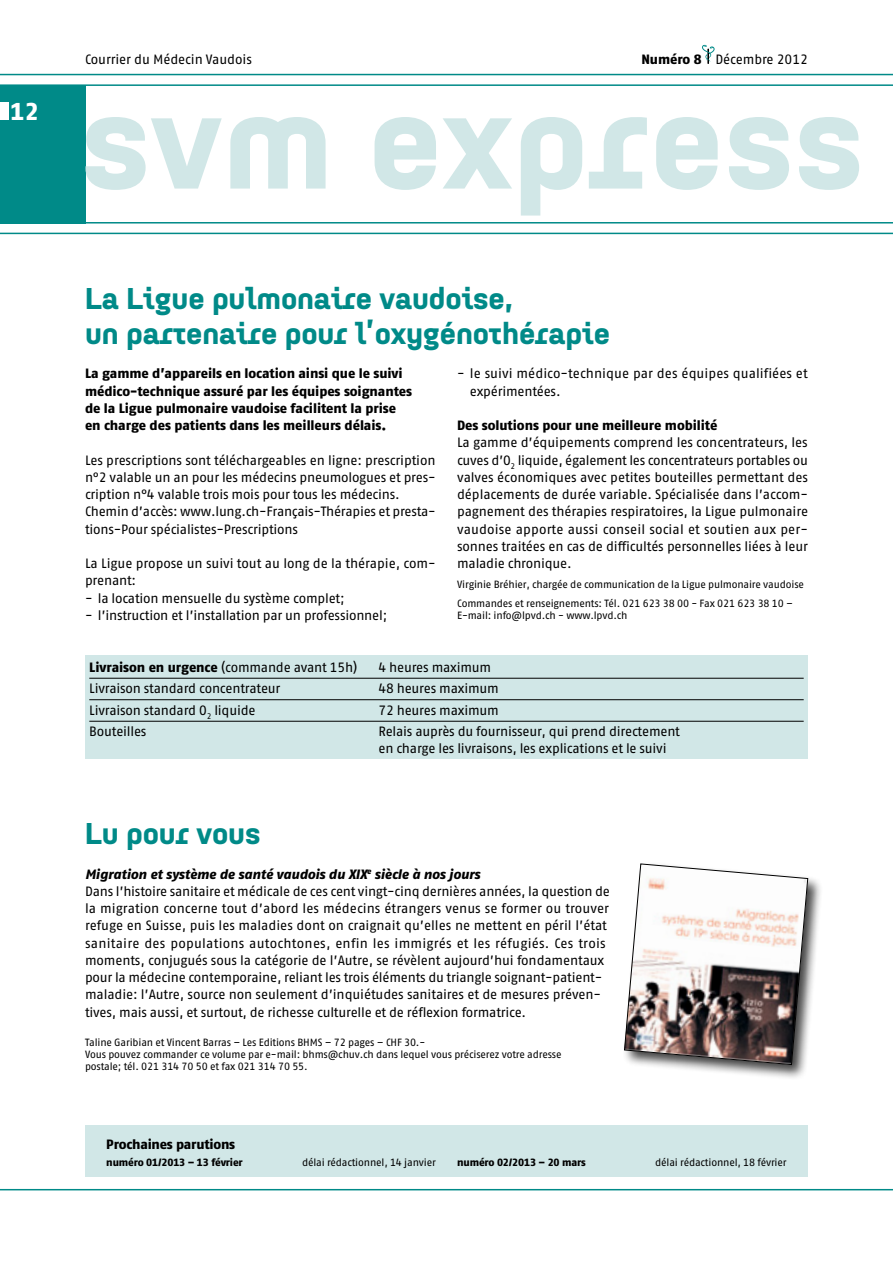
<style>
.page{position:relative;width:893px;height:1263px;background:#fff}
.page>*{position:absolute;margin:0;border:0;box-sizing:border-box;transform-origin:0 0}
.t1{font:700 135px "Idealista";letter-spacing:.005em;color:#d1e7e7}
.t2{font:700 30px/34.5px "Idealista";letter-spacing:-.005em;color:#008a88}
.t3{font:24.3px "Fago No Exb Tf";color:#fff}
.t4{font:13.5px/17.2px "Fago No Regular Tf";letter-spacing:-.015em;color:#000}
.t5{font:13.5px/17.2px "Fago No Exb Tf";letter-spacing:-.005em;color:#000}
.t6{font:italic 13.5px "Fago No Exb Tf";letter-spacing:-.005em;color:#000}
.t7{font:10.5px/12px "Fago No Regular Tf";letter-spacing:-.015em;color:#000}
.t8{font:10.5px "Fago No Exb Tf";letter-spacing:-.015em;color:#000}
.s1{font-family:"Fago No Exb Tf"}
.s2{font-family:"Fago No Regular Tf"}
</style>
<div class="page">
<div style="left:85px;top:1125px;width:723px;height:52px;background:#d1e7e7"></div>
<div style="left:622px;top:861px;width:201px;height:219px;background:#000;opacity:.75"></div>
<img style="left:624px;top:864px;width:184px;height:201px">
<div style="left:624px;top:864px;width:184px;height:201px;border:1px solid #000;border-radius:15px"></div>
<div style="left:85px;top:655px;width:723px;height:104px;background:#d1e7e7"></div>
<hr style="left:89px;top:678px;width:715px;height:1px;background:#000">
<hr style="left:89px;top:699px;width:715px;height:1px;background:#000">
<hr style="left:89px;top:721px;width:715px;height:1px;background:#000">
<hr style="left:0;top:222px;width:893px;height:1px;background:#008a88">
<hr style="left:0;top:233px;width:893px;height:1px;background:#008a88">
<hr style="left:0;top:74px;width:893px;height:1px;background:#008a88">
<hr style="left:0;top:84px;width:893px;height:2px;background:#008a88">
<div style="left:0;top:85px;width:85px;height:138px;background:#008a88"></div>
<div style="left:0;top:103px;width:9px;height:17px;background:#fff"></div>
<svg style="left:702px;top:45px;width:13px;height:19px"></svg>
<hr style="left:0;top:1189px;width:893px;height:1px;background:#008a88">
<h3 class="t3" style="left:11px;top:97px;width:30px">12</h3>
<p class="t4" style="left:85px;top:50px;width:168px">Courrier du Médecin Vaudois</p>
<p class="t4" style="left:641px;top:50px;width:168px"><span class="s1">Numéro 8</span> Décembre 2012</p>
<h1 class="t1" style="left:81px;top:41px;width:785px">svm express</h1>
<h2 class="t2" style="left:85px;top:279px;width:527px">La Ligue pulmonaire vaudoise,<br>un partenaire pour l’oxygénothérapie</h2>
<p class="t5" style="left:85px;top:365px;width:329px">La gamme d’appareils en location ainsi que le suivi médico-technique assuré par les équipes soignantes de la Ligue pulmonaire vaudoise facilitent la prise en charge des patients dans les meilleurs délais.</p>
<p class="t4" style="left:85px;top:451px;width:352px">Les prescriptions sont téléchargeables en ligne: prescription n°2 valable un an pour les médecins pneumologues et pres&shy;cription n°4 valable trois mois pour tous les médecins.<br>Chemin d’accès: www.lung.ch-Français-Thérapies et presta&shy;tions-Pour spécialistes-Prescriptions</p>
<p class="t4" style="left:85px;top:555px;width:352px">La Ligue propose un suivi tout au long de la thérapie, com&shy;prenant:</p>
<p class="t4" style="left:85px;top:589px;width:261px">- la location mensuelle du système complet;</p>
<p class="t4" style="left:85px;top:606px;width:304px">- l’instruction et l’installation par un professionnel;</p>
<p class="t4" style="left:470px;top:365px;width:339px;text-indent:-13px">- le suivi médico-technique par des équipes qualifiées et expérimentées.</p>
<p class="t5" style="left:457px;top:417px;width:262px">Des solutions pour une meilleure mobilité</p>
<p class="t4" style="left:457px;top:434px;width:353px;text-align:justify">La gamme d’équipements comprend les concentrateurs, les cuves d’O<sub>2</sub> liquide, également les concentrateurs portables ou valves économiques avec petites bouteilles permettant des déplacements de durée variable. Spécialisée dans l’accom&shy;pagnement des thérapies respiratoires, la Ligue pulmonaire vaudoise apporte aussi conseil social et soutien aux per&shy;sonnes traitées en cas de difficultés personnelles liées à leur maladie chronique.</p>
<p class="t7" style="left:457px;top:574px;width:348px;line-height:19.6px">Virginie Bréhier, chargée de communication de la Ligue pulmonaire vaudoise<br>Commandes et renseignements: Tél. 021 623 38 00 - Fax 021 623 38 10 –</p>
<p class="t7" style="left:457px;top:610px;width:172px">E-mail: info@lpvd.ch - www.lpvd.ch</p>
<p class="t5" style="left:89px;top:658px;width:269px">Livraison en urgence <span class="s2">(commande avant 15h)</span></p>
<p class="t4" style="left:378px;top:658px;width:114px">4 heures maximum</p>
<p class="t4" style="left:89px;top:680px;width:193px">Livraison standard concentrateur</p>
<p class="t4" style="left:378px;top:680px;width:122px">48 heures maximum</p>
<p class="t4" style="left:89px;top:701px;width:168px">Livraison standard O<sub>2</sub> liquide</p>
<p class="t4" style="left:378px;top:701px;width:122px">72 heures maximum</p>
<p class="t4" style="left:89px;top:723px;width:59px">Bouteilles</p>
<p class="t4" style="left:378px;top:723px;width:303px">Relais auprès du fournisseur, qui prend directement en charge les livraisons, les explications et le suivi</p>
<h2 class="t2" style="left:85px;top:814px;width:177px">Lu pour vous</h2>
<p class="t6" style="left:85px;top:866px;width:397px">Migration et système de santé vaudois du XIX<sup>e</sup> siècle à nos jours</p>
<p class="t4" style="left:85px;top:882px;width:526px">Dans l’histoire sanitaire et médicale de ces cent vingt-cinq dernières années, la question de la migration concerne tout d’abord les médecins étrangers venus se former ou trouver refuge en Suisse, puis les maladies dont on craignait qu’elles ne mettent en péril l’état sanitaire des populations autochtones, enfin les immigrés et les réfugiés. Ces trois moments, conjugués sous la catégorie de l’Autre, se révèlent aujourd’hui fondamentaux pour la médecine contemporaine, reliant les trois éléments du triangle soignant-patient&shy;maladie: l’Autre, source non seulement d’inquiétudes sanitaires et de mesures préven&shy;tives, mais aussi, et surtout, de richesse culturelle et de réflexion formatrice.</p>
<p class="t7" style="left:85px;top:1036px;width:478px">Taline Garibian et Vincent Barras – Les Editions BHMS – 72 pages – CHF 30.-<br>Vous pouvez commander ce volume par e-mail: bhms@chuv.ch dans lequel vous préciserez votre adresse postale; tél. 021 314 70 50 et fax 021 314 70 55.</p>
<p class="t5" style="left:106px;top:1135px;width:130px">Prochaines parutions</p>
<p class="t8" style="left:106px;top:1156px;width:138px">numéro 01/2013 – 13 février</p>
<p class="t7" style="left:302px;top:1156px;width:135px">délai rédactionnel, 14 janvier</p>
<p class="t8" style="left:457px;top:1156px;width:130px">numéro 02/2013 – 20 mars</p>
<p class="t7" style="left:655px;top:1156px;width:133px">délai rédactionnel, 18 février</p>
</div>
